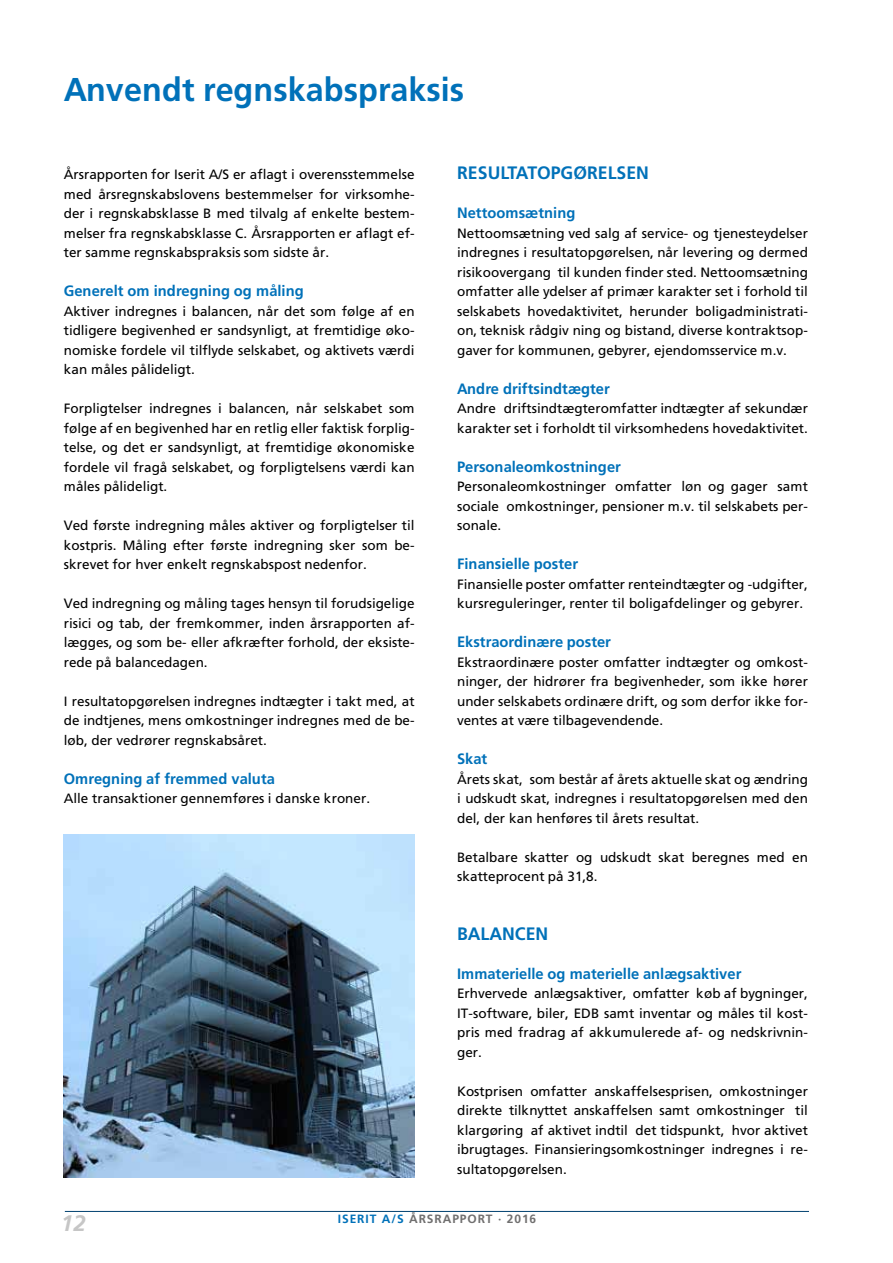
<style>
.page{position:relative;width:893px;height:1263px;background:#fff}
.page>*{position:absolute;margin:0;border:0;box-sizing:border-box;transform-origin:0 0}
.t1{font:700 33px "Frutiger";color:#0071b9}
.t2{font:italic 700 22.5px "Frutiger";color:#c6c6c6}
.t3{font:700 18px "Frutiger";color:#0071b9}
.t4{font:700 15px "Frutiger";color:#0071b9}
.t5{font:13.5px/19.5px "Frutiger";color:#000;text-align:justify}
.t6{font:700 12px "Frutiger";letter-spacing:.075em;color:#706f6f}
.s1{color:#0071b9}
</style>
<div class="page">
<hr style="left:65px;top:1211px;width:744px;height:1px;background:#004170">
<img style="left:64px;top:834px;width:351px;height:344px">
<h1 class="t1" style="left:64px;top:70px;width:402px">Anvendt regnskabspraksis</h1>
<p class="t5" style="left:64px;top:165px;width:352px">Årsrapporten for Iserit A/S er aflagt i overensstemmelse med årsregnskabslovens bestemmelser for virksomhe&shy;der i regnskabsklasse B med tilvalg af enkelte bestem&shy;melser fra regnskabsklasse C. Årsrapporten er aflagt ef&shy;ter samme regnskabspraksis som sidste år.</p>
<p class="t4" style="left:64px;top:282px;width:241px">Generelt om indregning og måling</p>
<p class="t5" style="left:64px;top:301px;width:352px">Aktiver indregnes i balancen, når det som følge af en tidligere begivenhed er sandsynligt, at fremtidige øko&shy;nomiske fordele vil tilflyde selskabet, og aktivets værdi kan måles pålideligt.</p>
<p class="t5" style="left:64px;top:399px;width:352px">Forpligtelser indregnes i balancen, når selskabet som følge af en begivenhed har en retlig eller faktisk forplig&shy;telse, og det er sandsynligt, at fremtidige økonomiske fordele vil fragå selskabet, og forpligtelsens værdi kan måles pålideligt.</p>
<p class="t5" style="left:64px;top:516px;width:352px">Ved første indregning måles aktiver og forpligtelser til kostpris. Måling efter første indregning sker som be&shy;skrevet for hver enkelt regnskabspost nedenfor.</p>
<p class="t5" style="left:64px;top:594px;width:352px">Ved indregning og måling tages hensyn til forudsigelige risici og tab, der fremkommer, inden årsrapporten af&shy;lægges, og som be- eller afkræfter forhold, der eksiste&shy;rede på balancedagen.</p>
<p class="t5" style="left:64px;top:691px;width:352px">I resultatopgørelsen indregnes indtægter i takt med, at de indtjenes, mens omkostninger indregnes med de be&shy;løb, der vedrører regnskabsåret.</p>
<p class="t4" style="left:64px;top:769px;width:213px">Omregning af fremmed valuta</p>
<p class="t5" style="left:64px;top:789px;width:308px">Alle transaktioner gennemføres i danske kroner.</p>
<h3 class="t3" style="left:457px;top:162px;width:193px">RESULTATOPGØRELSEN</h3>
<p class="t4" style="left:457px;top:204px;width:120px">Nettoomsætning</p>
<p class="t5" style="left:457px;top:223px;width:352px">Nettoomsætning ved salg af service- og tjenesteydelser indregnes i resultatopgørelsen, når levering og dermed risikoovergang til kunden finder sted. Nettoomsætning omfatter alle ydelser af primær karakter set i forhold til selskabets hovedaktivitet, herunder boligadministrati&shy;on, teknisk rådgiv ning og bistand, diverse kontraktsop&shy;gaver for kommunen, gebyrer, ejendomsservice m.v.</p>
<p class="t4" style="left:457px;top:379px;width:154px">Andre driftsindtægter</p>
<p class="t5" style="left:457px;top:399px;width:352px">Andre driftsindtægteromfatter indtægter af sekundær karakter set i forholdt til virksomhedens hovedaktivitet.</p>
<p class="t4" style="left:457px;top:457px;width:165px">Personaleomkostninger</p>
<p class="t5" style="left:457px;top:477px;width:352px">Personaleomkostninger omfatter løn og gager samt sociale omkostninger, pensioner m.v. til selskabets per&shy;sonale.</p>
<p class="t4" style="left:457px;top:555px;width:122px">Finansielle poster</p>
<p class="t5" style="left:457px;top:574px;width:352px">Finansielle poster omfatter renteindtægter og -udgifter, kursreguleringer, renter til boligafdelinger og gebyrer.</p>
<p class="t4" style="left:457px;top:633px;width:155px">Ekstraordinære poster</p>
<p class="t5" style="left:457px;top:652px;width:352px">Ekstraordinære poster omfatter indtægter og omkost&shy;ninger, der hidrører fra begivenheder, som ikke hører under selskabets ordinære drift, og som derfor ikke for&shy;ventes at være tilbagevendende.</p>
<p class="t4" style="left:457px;top:750px;width:32px">Skat</p>
<p class="t5" style="left:457px;top:769px;width:352px">Årets skat, som består af årets aktuelle skat og ændring i udskudt skat, indregnes i resultatopgørelsen med den del, der kan henføres til årets resultat.</p>
<p class="t5" style="left:457px;top:847px;width:352px">Betalbare skatter og udskudt skat beregnes med en skatteprocent på 31,8.</p>
<h3 class="t3" style="left:457px;top:923px;width:93px">BALANCEN</h3>
<p class="t4" style="left:457px;top:964px;width:286px">Immaterielle og materielle anlægsaktiver</p>
<p class="t5" style="left:457px;top:984px;width:352px">Erhvervede anlægsaktiver, omfatter køb af bygninger, IT-software, biler, EDB samt inventar og måles til kost&shy;pris med fradrag af akkumulerede af- og nedskrivnin&shy;ger.</p>
<p class="t5" style="left:457px;top:1081px;width:352px">Kostprisen omfatter anskaffelsesprisen, omkostninger direkte tilknyttet anskaffelsen samt omkostninger til klargøring af aktivet indtil det tidspunkt, hvor aktivet ibrugtages. Finansieringsomkostninger indregnes i re&shy;sultatopgørelsen.</p>
<h2 class="t2" style="left:61px;top:1209px;width:27px">12</h2>
<p class="t6" style="left:338px;top:1212px;width:200px"><span class="s1">ISERIT A/S</span> ÅRSRAPPORT · 2016</p>
</div>
